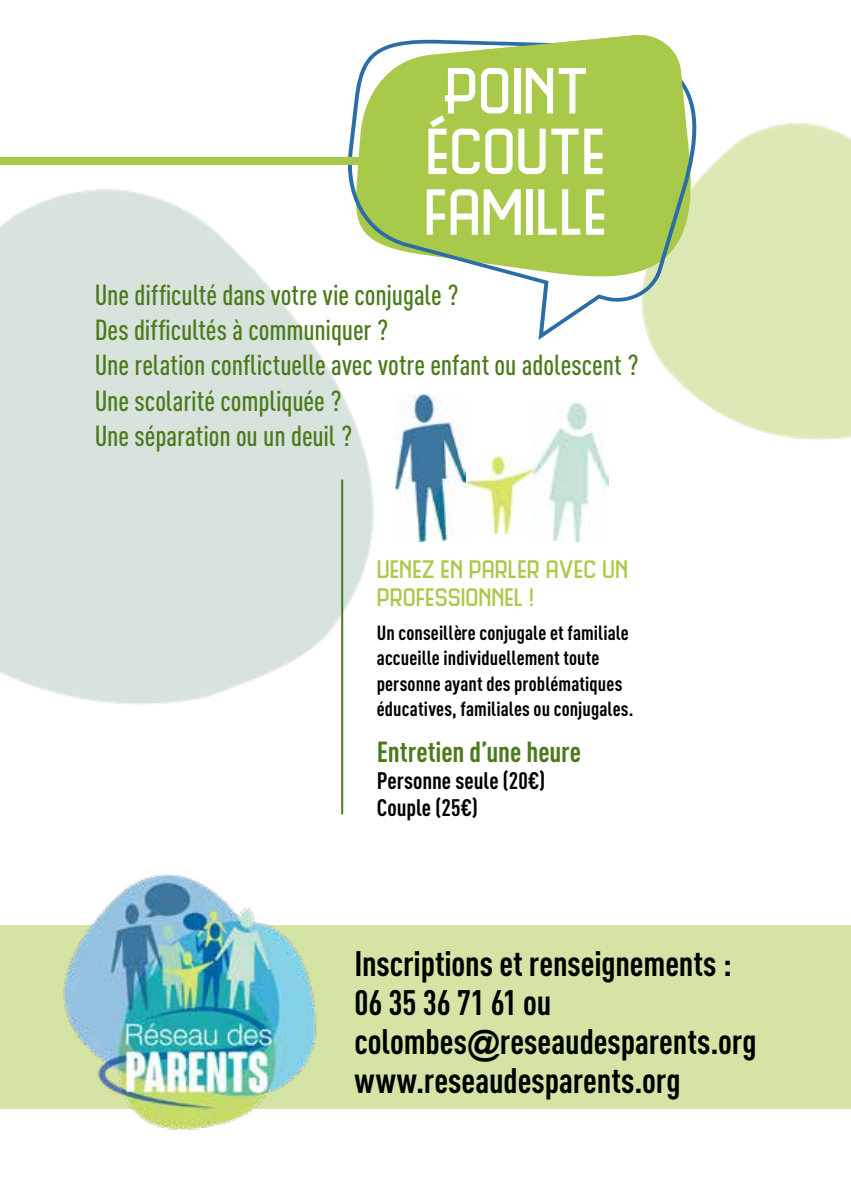
<style>
.page{position:relative;width:851px;height:1191px;background:#fff}
.page>*{position:absolute;margin:0;border:0;box-sizing:border-box;transform-origin:0 0}
.t1{font:60.6px/60.6px "Science Fair";letter-spacing:-.005em;color:#fff}
.t2{font:700 35px/39.2px "DIN Cond";letter-spacing:-.005em;color:#000}
.t3{font:500 28.6px/35.4px "DIN Cond";letter-spacing:-.005em;color:#4b7a1c}
.t4{font:700 28.6px "DIN Cond";color:#4b7a1c}
.t5{font:23.6px/28.6px "Science Fair";color:#a9c949}
.t6{font:700 23.6px/27px "DIN Cond";color:#000}
.t7{font:700 20.2px/25.2px "DIN Cond";letter-spacing:.005em;color:#000}
.s1{font-family:"Arial";font-size:33.2px}
</style>
<div class="page">
<img style="left:0;top:156px;width:466px;height:563px">
<img style="left:608px;top:123px;width:242px;height:364px">
<img style="left:395px;top:394px;width:70px;height:148px">
<img style="left:466px;top:456px;width:67px;height:78px">
<img style="left:533px;top:402px;width:75px;height:140px">
<hr style="left:341px;top:479px;width:2px;height:335px;background:#4b7a1c">
<div style="left:0;top:925px;width:850px;height:184px;background:#d4e4a4"></div>
<img style="left:63px;top:808px;width:281px;height:322px">
<svg style="left:344px;top:40px;width:369px;height:300px;fill:#a8c94a"></svg>
<svg style="left:481px;top:35px;width:202px;height:63px;background:#afcd5f"></svg>
<div style="left:0;top:157px;width:380px;height:8px;background:#a9c949"></div>
<h1 class="t1" style="left:423px;top:61px;width:185px">POINT<br>ÉCOUTE<br>FAMILLE</h1>
<p class="t3" style="left:95px;top:276px;width:545px">Une difficulté dans votre vie conjugale ?<br>Des difficultés à communiquer ?<br>Une relation conflictuelle avec votre enfant ou adolescent ?<br>Une scolarité compliquée ?<br>Une séparation ou un deuil ?</p>
<p class="t5" style="left:377px;top:555px;width:253px">VENEZ EN PARLER AVEC UN<br>PROFESSIONNEL !</p>
<p class="t7" style="left:377px;top:619px;width:258px">Un conseillère conjugale et familiale accueille individuellement toute personne ayant des problématiques éducatives, familiales ou conjugales.</p>
<p class="t4" style="left:377px;top:734px;width:206px">Entretien d’une heure</p>
<p class="t6" style="left:377px;top:766px;width:170px">Personne seule (20€)<br>Couple (25€)</p>
<p class="t2" style="left:354px;top:942px;width:403px">Inscriptions et renseignements :<br>06 35 36 71 61 ou colombes<span class="s1">@</span>reseaudesparents.org www.reseaudesparents.org</p>
</div>
